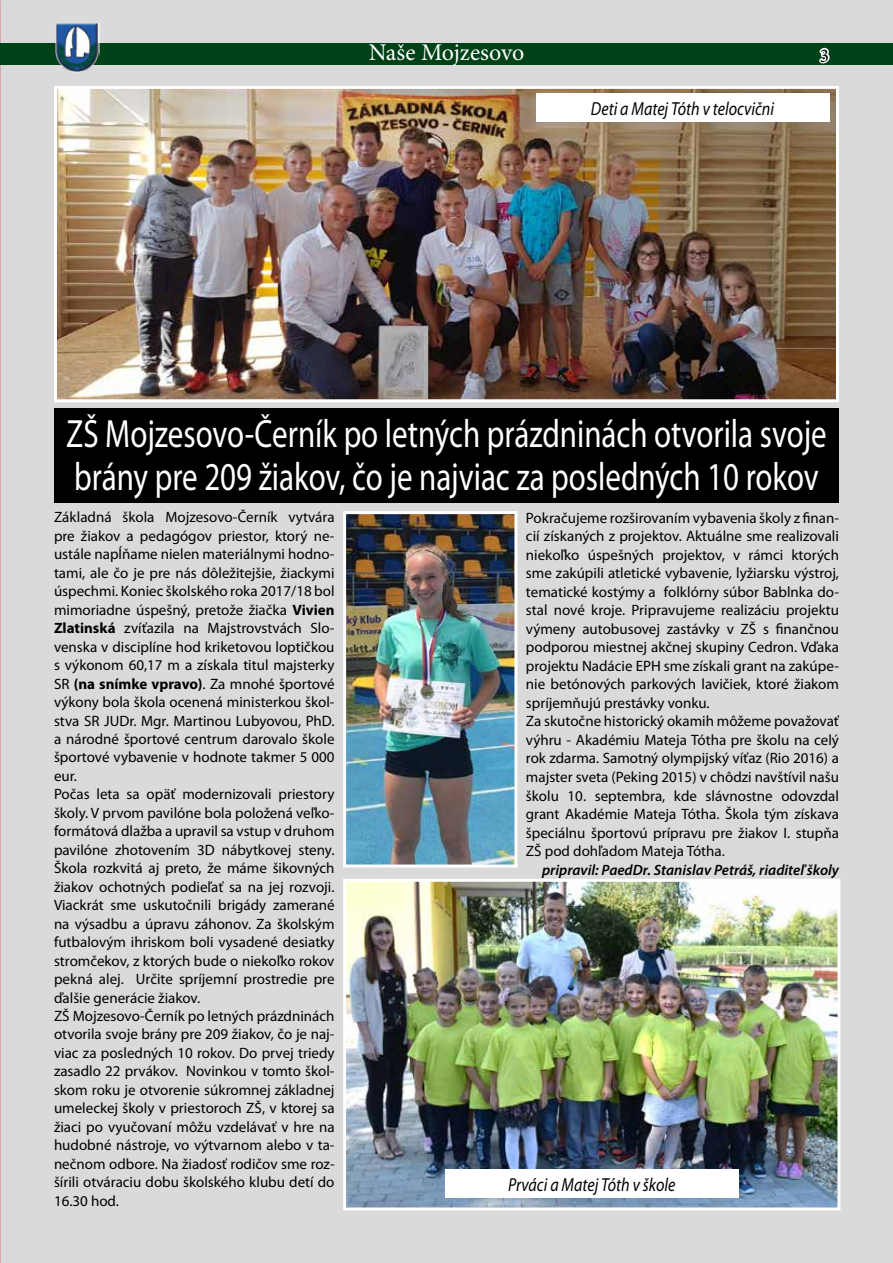
<style>
.page{position:relative;width:893px;height:1263px;background:#dadada}
.page>*{position:absolute;margin:0;border:0;box-sizing:border-box;transform-origin:0 0}
.t1{font:39.6px/43.2px "Myriad Pro";color:#fff;scale:.78 1}
.t2{font:24px "Minion Pro";color:#fff}
.t3{font:19.5px "Minion Pro";color:#000}
.t4{font:italic 18.9px "Myriad Pro";color:#000;scale:.85 1}
.t5{font:15px/18.5px "Myriad Pro";color:#000}
.t6{font:italic 600 15px "Myriad Pro";color:#000}
.s1{font-weight:700}
</style>
<div class="page">
<div style="left:54px;top:408px;width:785px;height:95px;background:#000"></div>
<img style="left:58px;top:90px;width:777px;height:308px">
<div style="left:54px;top:86px;width:785px;height:316px;border:3px solid #fff"></div>
<img style="left:347px;top:515px;width:166px;height:348px">
<div style="left:343px;top:511px;width:174px;height:356px;border:3px solid #fff"></div>
<img style="left:347px;top:883px;width:489px;height:323px">
<div style="left:343px;top:879px;width:497px;height:331px;border:3px solid #fff"></div>
<div style="left:536px;top:94px;width:293px;height:28px;background:#fff"></div>
<div style="left:445px;top:1169px;width:293px;height:29px;background:#fff"></div>
<div style="left:0;top:43px;width:893px;height:22px;background:#004117"></div>
<svg style="left:819px;top:48px;width:11px;height:16px"></svg>
<img style="left:55px;top:23px;width:45px;height:49px">
<h2 class="t2" style="left:369px;top:38px;width:157px">Naše Mojzesovo</h2>
<h3 class="t3" style="left:820px;top:44px;width:11px">3</h3>
<p class="t4" style="left:591px;top:98px;width:217px">Deti a Matej Tóth v telocvični</p>
<h1 class="t1" style="left:66px;top:413px;width:976px">ZŠ Mojzesovo-Černík po letných prázdninách otvorila svoje brány pre 209 žiakov, čo je najviac za posledných 10 rokov</h1>
<p class="t5" style="left:54px;top:508px;width:282px">Základná škola Mojzesovo-Černík vytvára pre žiakov a pedagógov priestor, ktorý ne&shy;ustále napĺňame nielen materiálnymi hodno&shy;tami, ale čo je pre nás dôležitejšie, žiackymi úspechmi. Koniec školského roka 2017/18 bol mimoriadne úspešný, pretože žiačka <span class="s1">Vivien Zlatinská</span> zvíťazila na Majstrovstvách Slo&shy;venska v disciplíne hod kriketovou loptičkou s výkonom 60,17 m a získala titul majsterky SR <span class="s1">(na snímke vpravo)</span>. Za mnohé športové výkony bola škola ocenená ministerkou škol&shy;stva SR JUDr. Mgr. Martinou Lubyovou, PhD. a národné športové centrum darovalo škole športové vybavenie v hodnote takmer 5 000 eur.<br>Počas leta sa opäť modernizovali priestory školy. V prvom pavilóne bola položená veľko&shy;formátová dlažba a upravil sa vstup v druhom pavilóne zhotovením 3D nábytkovej steny.<br>Škola rozkvitá aj preto, že máme šikovných žiakov ochotných podieľať sa na jej rozvoji.<br>Viackrát sme uskutočnili brigády zamerané na výsadbu a úpravu záhonov. Za školským futbalovým ihriskom boli vysadené desiatky stromčekov, z ktorých bude o niekoľko rokov pekná alej. Určite spríjemní prostredie pre ďalšie generácie žiakov.<br>ZŠ Mojzesovo-Černík po letných prázdninách otvorila svoje brány pre 209 žiakov, čo je naj&shy;viac za posledných 10 rokov. Do prvej triedy zasadlo 22 prvákov. Novinkou v tomto škol&shy;skom roku je otvorenie súkromnej základnej umeleckej školy v priestoroch ZŠ, v ktorej sa žiaci po vyučovaní môžu vzdelávať v hre na hudobné nástroje, vo výtvarnom alebo v ta&shy;nečnom odbore. Na žiadosť rodičov sme roz&shy;šírili otváraciu dobu školského klubu detí do 16.30 hod.</p>
<p class="t5" style="left:526px;top:508px;width:315px">Pokračujeme rozširovaním vybavenia školy z finan&shy;cií získaných z projektov. Aktuálne sme realizovali niekoľko úspešných projektov, v rámci ktorých sme zakúpili atletické vybavenie, lyžiarsku výstroj, tematické kostýmy a folklórny súbor Bablnka do&shy;stal nové kroje. Pripravujeme realizáciu projektu výmeny autobusovej zastávky v ZŠ s finančnou podporou miestnej akčnej skupiny Cedron. Vďaka projektu Nadácie EPH sme získali grant na zakúpe&shy;nie betónových parkových lavičiek, ktoré žiakom spríjemňujú prestávky vonku.<br>Za skutočne historický okamih môžeme považovať výhru - Akadémiu Mateja Tótha pre školu na celý rok zdarma. Samotný olympijský víťaz (Rio 2016) a majster sveta (Peking 2015) v chôdzi navštívil našu školu 10. septembra, kde slávnostne odovzdal grant Akadémie Mateja Tótha. Škola tým získava špeciálnu športovú prípravu pre žiakov I. stupňa ZŠ pod dohľadom Mateja Tótha.</p>
<p class="t6" style="left:542px;top:861px;width:298px">pripravil: PaedDr. Stanislav Petráš, riaditeľ školy</p>
<p class="t4" style="left:508px;top:1174px;width:198px">Prváci a Matej Tóth v škole</p>
</div>
